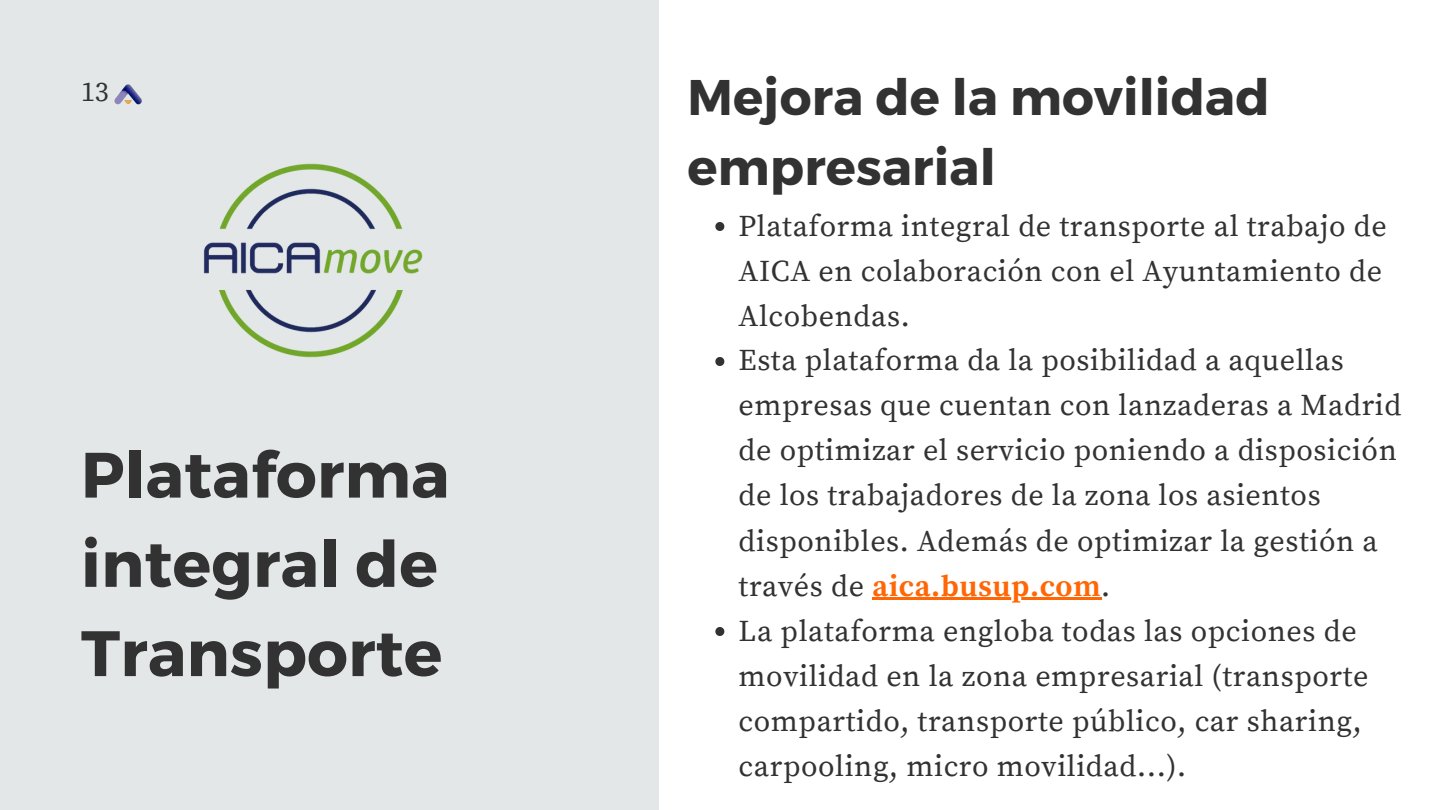
<style>
.page{position:relative;width:1440px;height:810px;background:#fff}
.page>*{position:absolute;margin:0;border:0;box-sizing:border-box;transform-origin:0 0}
.t1{font:700 64px/89.2px "Montserrat";letter-spacing:.005em;color:#323232}
.t2{font:700 50px/69.8px "Montserrat";letter-spacing:.005em;color:#323232}
.t3{font:30px/45px "Source Serif Pro";letter-spacing:.02em;color:#323232}
.t4{font:28px "Source Serif Pro";color:#323232}
.s1{font-weight:700;color:#ff6605}
</style>
<div class="page">
<div style="left:0;top:0;width:658px;height:810px;background:#e3e7e8"></div>
<svg style="left:715px;top:222px;width:9px;height:9px"></svg>
<svg style="left:715px;top:357px;width:9px;height:9px"></svg>
<hr style="left:872px;top:597px;width:229px;height:3px;background:#ff6605">
<svg style="left:715px;top:627px;width:9px;height:9px"></svg>
<img style="left:203px;top:163px;width:220px;height:195px">
<img style="left:115px;top:84px;width:27px;height:20px">
<p class="t4" style="left:81px;top:75px;width:29px">13</p>
<p class="t2" style="left:688px;top:60px;width:584px">Mejora de la movilidad empresarial</p>
<h2 class="t1" style="left:81px;top:427px;width:370px">Plataforma integral de<br>Transporte</h2>
<p class="t3" style="left:739px;top:204px;width:650px">Plataforma integral de transporte al trabajo de<br>AICA en colaboración con el Ayuntamiento de<br>Alcobendas.</p>
<p class="t3" style="left:739px;top:339px;width:664px">Esta plataforma da la posibilidad a aquellas empresas que cuentan con lanzaderas a Madrid de optimizar el servicio poniendo a disposición de los trabajadores de la zona los asientos disponibles. Además de optimizar la gestión a través de <span class="s1">aica.busup.com</span>.</p>
<p class="t3" style="left:739px;top:609px;width:631px">La plataforma engloba todas las opciones de movilidad en la zona empresarial (transporte compartido, transporte público, car sharing, carpooling, micro movilidad…).</p>
</div>
